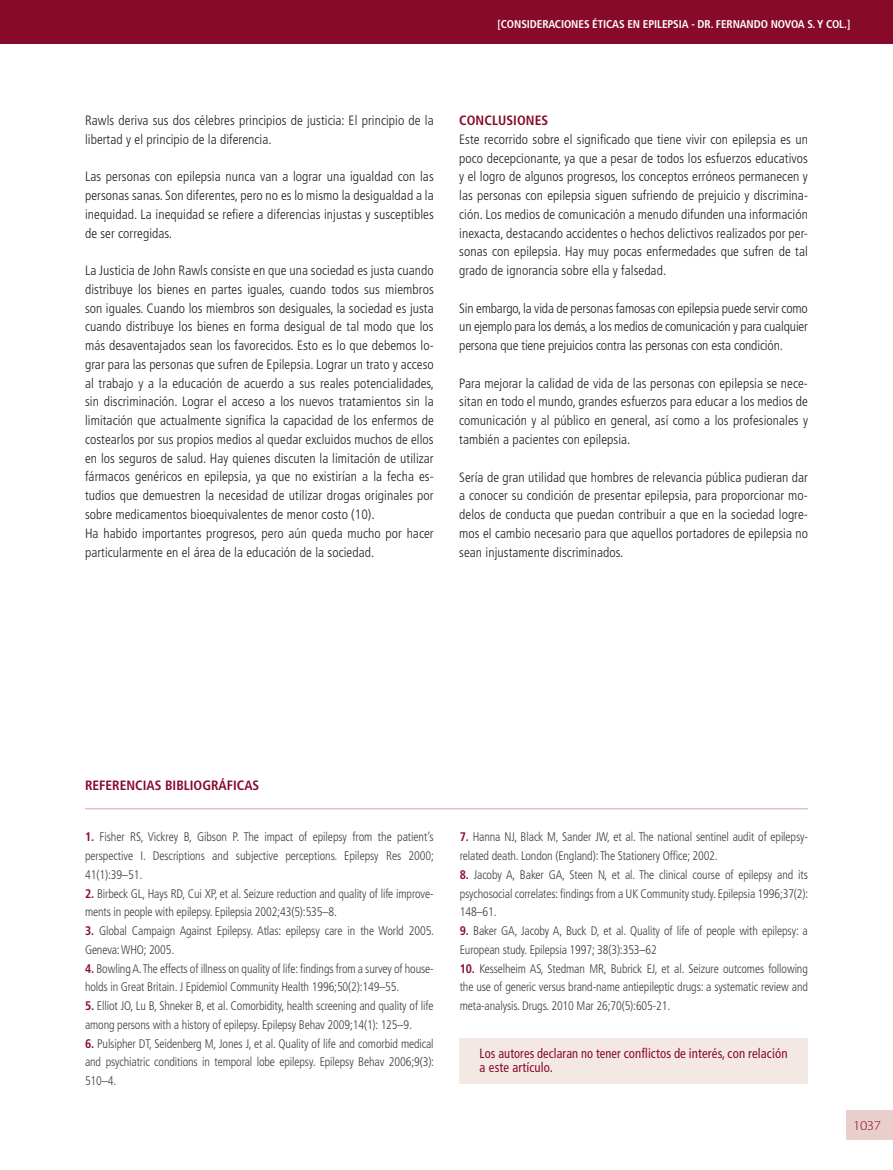
<style>
.page{position:relative;width:893px;height:1170px;background:#fff}
.page>*{position:absolute;margin:0;border:0;box-sizing:border-box;transform-origin:0 0}
.t1{font:300 condensed 13.5px/18.8px "Frutiger";letter-spacing:.005em;color:#231f20;text-align:justify}
.t2{font:condensed 13.5px/13.5px "Frutiger";letter-spacing:.01em;color:#870a2b;scale:.92 1}
.t3{font:700 condensed 13.5px "Frutiger";color:#870a2b}
.t4{font:300 13.5px "Myriad Pro";color:#870a2b;scale:1.1 1}
.t5{font:300 condensed 12.45px/18.8px "Frutiger";letter-spacing:-.01em;color:#3e3e3f;scale:.96 1}
.t6{font:700 condensed 11.25px "Frutiger";letter-spacing:-.01em;color:#fff}
.s1{font-weight:700;color:#870a2b}
</style>
<div class="page">
<div style="left:846px;top:1110px;width:47px;height:30px;background:#e9cfcc"></div>
<div style="left:0;top:0;width:893px;height:44px;background:#870a2b"></div>
<hr style="left:85px;top:808px;width:723px;height:1px;background:#e2c2be">
<div style="left:459px;top:1038px;width:349px;height:46px;background:#f4e8e5"></div>
<p class="t6" style="left:498px;top:17px;width:231px">[CONSIDERACIONES ÉTICAS EN EPILEPSIA - DR. FERNANDO</p>
<p class="t6" style="left:771px;top:17px;width:15px">NOVOA</p>
<p class="t6" style="left:807px;top:17px;width:44px">S. Y COL.]</p>
<p class="t1" style="left:85px;top:111px;width:350px">Rawls deriva sus dos célebres principios de justicia: El principio de la libertad y el principio de la diferencia.</p>
<p class="t1" style="left:85px;top:167px;width:350px">Las personas con epilepsia nunca van a lograr una igualdad con las personas sanas. Son diferentes, pero no es lo mismo la desigualdad a la inequidad. La inequidad se refiere a diferencias injustas y susceptibles de ser corregidas.</p>
<p class="t1" style="left:85px;top:261px;width:351px;text-align:left">La Justicia de John Rawls consiste en que una sociedad es justa cuando distribuye los bienes en partes iguales, cuando todos sus miembros son iguales. Cuando los miembros son desiguales, la sociedad es justa cuando distribuye los bienes en forma desigual de tal modo que los más desaventajados sean los favorecidos. Esto es lo que debemos lo&shy;grar para las personas que sufren de Epilepsia. Lograr un trato y acceso al trabajo y a la educación de acuerdo a sus reales potencialidades, sin discriminación. Lograr el acceso a los nuevos tratamientos sin la limitación que actualmente significa la capacidad de los enfermos de costearlos por sus propios medios al quedar excluidos muchos de ellos en los seguros de salud. Hay quienes discuten la limitación de utilizar fármacos genéricos en epilepsia, ya que no existirían a la fecha es&shy;tudios que demuestren la necesidad de utilizar drogas originales por sobre medicamentos bioequivalentes de menor costo (10).<br>Ha habido importantes progresos, pero aún queda mucho por hacer particularmente en el área de la educación de la sociedad.</p>
<p class="t3" style="left:459px;top:112px;width:90px">CONCLUSIONES</p>
<p class="t1" style="left:459px;top:130px;width:350px">Este recorrido sobre el significado que tiene vivir con epilepsia es un poco decepcionante, ya que a pesar de todos los esfuerzos educativos y el logro de algunos progresos, los conceptos erróneos permanecen y las personas con epilepsia siguen sufriendo de prejuicio y discrimina&shy;ción. Los medios de comunicación a menudo difunden una información inexacta, destacando accidentes o hechos delictivos realizados por per&shy;sonas con epilepsia. Hay muy pocas enfermedades que sufren de tal grado de ignorancia sobre ella y falsedad.</p>
<p class="t1" style="left:459px;top:299px;width:350px">Sin embargo, la vida de personas famosas con epilepsia puede servir como un ejemplo para los demás, a los medios de comunicación y para cualquier persona que tiene prejuicios contra las personas con esta condición.</p>
<p class="t1" style="left:459px;top:374px;width:350px">Para mejorar la calidad de vida de las personas con epilepsia se nece&shy;sitan en todo el mundo, grandes esfuerzos para educar a los medios de comunicación y al público en general, así como a los profesionales y también a pacientes con epilepsia.</p>
<p class="t1" style="left:459px;top:467px;width:350px">Sería de gran utilidad que hombres de relevancia pública pudieran dar a conocer su condición de presentar epilepsia, para proporcionar mo&shy;delos de conducta que puedan contribuir a que en la sociedad logre&shy;mos el cambio necesario para que aquellos portadores de epilepsia no sean injustamente discriminados.</p>
<p class="t3" style="left:85px;top:777px;width:176px">REFERENCIAS BIBLIOGRÁFICAS</p>
<p class="t5" style="left:85px;top:827px;width:365px;text-align:justify"><span class="s1">1.</span> Fisher RS, Vickrey B, Gibson P. The impact of epilepsy from the patient’s perspective I. Descriptions and subjective perceptions. Epilepsy Res 2000; 41(1):39–51.</p>
<p class="t5" style="left:85px;top:883px;width:365px"><span class="s1">2.</span> Birbeck GL, Hays RD, Cui XP, et al. Seizure reduction and quality of life improve&shy;ments in people with epilepsy. Epilepsia 2002;43(5):535–8.</p>
<p class="t5" style="left:85px;top:921px;width:365px"><span class="s1">3.</span> Global Campaign Against Epilepsy. Atlas: epilepsy care in the World 2005.<br>Geneva: WHO; 2005.</p>
<p class="t5" style="left:85px;top:958px;width:365px"><span class="s1">4.</span> Bowling A. The effects of illness on quality of life: findings from a survey of house&shy;holds in Great Britain. J Epidemiol Community Health 1996;50(2):149–55.</p>
<p class="t5" style="left:85px;top:996px;width:365px"><span class="s1">5.</span> Elliot JO, Lu B, Shneker B, et al. Comorbidity, health screening and quality of life among persons with a history of epilepsy. Epilepsy Behav 2009;14(1): 125–9.</p>
<p class="t5" style="left:85px;top:1033px;width:365px;text-align:justify"><span class="s1">6.</span> Pulsipher DT, Seidenberg M, Jones J, et al. Quality of life and comorbid medical and psychiatric conditions in temporal lobe epilepsy. Epilepsy Behav 2006;9(3):<br>510–4.</p>
<p class="t5" style="left:460px;top:827px;width:364px"><span class="s1">7.</span> Hanna NJ, Black M, Sander JW, et al. The national sentinel audit of epilepsy&shy;related death. London (England): The Stationery Office; 2002.</p>
<p class="t5" style="left:460px;top:865px;width:365px;text-align:justify"><span class="s1">8.</span> Jacoby A, Baker GA, Steen N, et al. The clinical course of epilepsy and its psychosocial correlates: findings from a UK Community study. Epilepsia 1996;37(2):<br>148–61.</p>
<p class="t5" style="left:460px;top:921px;width:364px"><span class="s1">9.</span> Baker GA, Jacoby A, Buck D, et al. Quality of life of people with epilepsy: a<br>European study. Epilepsia 1997; 38(3):353–62</p>
<p class="t5" style="left:460px;top:958px;width:364px;text-align:justify"><span class="s1">10.</span> Kesselheim AS, Stedman MR, Bubrick EJ, et al. Seizure outcomes following the use of generic versus brand-name antiepileptic drugs: a systematic review and meta-analysis. Drugs. 2010 Mar 26;70(5):605-21.</p>
<p class="t2" style="left:480px;top:1047px;width:336px">Los autores declaran no tener conflictos de interés, con relación a este artículo.</p>
<p class="t4" style="left:853px;top:1117px;width:27px">1037</p>
</div>
